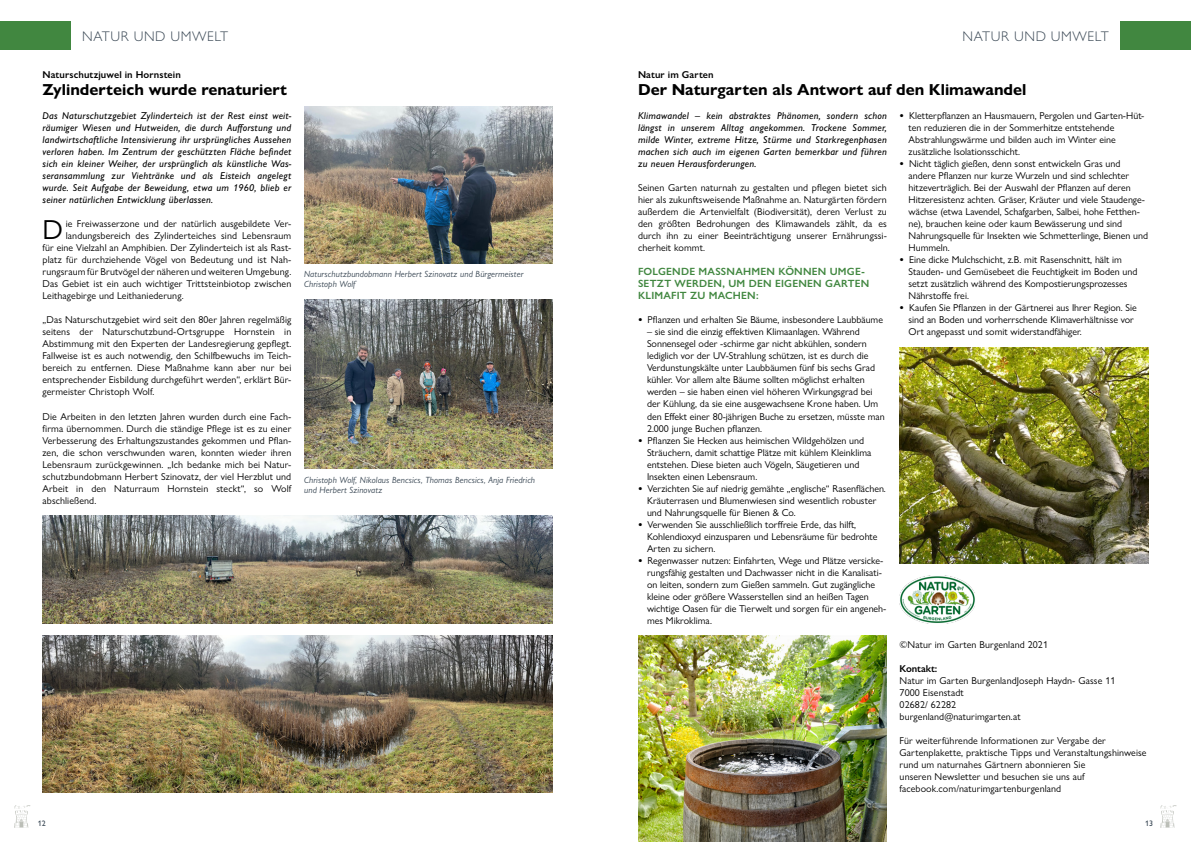
<style>
.page{position:relative;width:1191px;height:842px;background:#fff}
.page>*{position:absolute;margin:0;border:0;box-sizing:border-box;transform-origin:0 0}
.Kern_FT_Initiale{font:27.6px "Gill Sans Nova";color:#000}
.Kern_H2{font:700 16px "Gill Sans Nova";color:#000}
.t1{font:300 14px "Gill Sans Nova";letter-spacing:.04em;color:#384653}
.Kern_H3_-_Natur{font:600 10.5px/12px "Gill Sans Nova";letter-spacing:.02em;color:#418740}
.Kern_FT{font:10px/12px "Gill Sans Nova";color:#000}
.Kern_FT_Vorspann{font:italic 500 10px/12px "Gill Sans Nova";letter-spacing:.02em;color:#000;text-align:justify}
.Kern_FT_Initiale-2{font:10px "Gill Sans Nova";letter-spacing:.01em;color:#000}
.Kern_FT_Links{font:10px/12px "Gill Sans Nova";letter-spacing:.01em;color:#000}
.Kern_FT_ohne_Abstand{font:10px "Gill Sans Nova";letter-spacing:.01em;color:#000}
.Kern_H2_Zusatz{font:600 10px "Gill Sans Nova";letter-spacing:.01em;color:#000}
.Kern_FT_ohne_Abstand-2{font:600 10px "Gill Sans Nova";letter-spacing:-.005em;color:#000}
.Kern_Bildbeschreibun{font:italic 9px/10px "Gill Sans Nova";letter-spacing:.01em;color:#384653}
.t2{font:500 8px "Gill Sans Nova";color:#384653}
.s1{font-weight:700}
</style>
<div class="page">
<img style="left:304px;top:107px;width:249px;height:156px">
<img style="left:304px;top:299px;width:249px;height:170px">
<img style="left:43px;top:516px;width:510px;height:108px">
<img style="left:43px;top:636px;width:510px;height:156px">
<img style="left:638px;top:636px;width:249px;height:206px">
<img style="left:899px;top:347px;width:249px;height:217px">
<img style="left:899px;top:576px;width:76px;height:48px">
<svg style="left:1160px;top:805px;width:16px;height:23px"></svg>
<svg style="left:14px;top:805px;width:17px;height:23px"></svg>
<div style="left:1120px;top:21px;width:71px;height:29px;background:#418740"></div>
<div style="left:0;top:21px;width:71px;height:29px;background:#418740"></div>
<h3 class="t1" style="left:82px;top:27px;width:148px">NATUR UND UMWELT</h3>
<h3 class="t1" style="left:962px;top:27px;width:148px">NATUR UND UMWELT</h3>
<p class="Kern_H2_Zusatz" style="left:43px;top:69px;width:140px">Naturschutzjuwel in Hornstein</p>
<p class="Kern_H2" style="left:43px;top:80px;width:246px">Zylinderteich wurde renaturiert</p>
<p class="Kern_FT_Vorspann" style="left:43px;top:109px;width:250px">Das Naturschutzgebiet Zylinderteich ist der Rest einst weit&shy;räumiger Wiesen und Hutweiden, die durch Aufforstung und landwirtschaftliche Intensivierung ihr ursprüngliches Aussehen verloren haben. Im Zentrum der geschützten Fläche befindet sich ein kleiner Weiher, der ursprünglich als künstliche Was&shy;seransammlung zur Viehtränke und als Eisteich angelegt wurde. Seit Aufgabe der Beweidung, etwa um 1960, blieb er seiner natürlichen Entwicklung überlassen.</p>
<p class="Kern_FT_Initiale" style="left:43px;top:213px;width:22px">D</p>
<p class="Kern_FT_Initiale-2" style="left:66px;top:218px;width:227px">ie Freiwasserzone und der natürlich ausgebildete Ver-</p>
<p class="Kern_FT_Initiale-2" style="left:66px;top:230px;width:227px">landungsbereich des Zylinderteiches sind Lebensraum</p>
<p class="Kern_FT_Initiale-2" style="left:43px;top:242px;width:250px">für eine Vielzahl an Amphibien. Der Zylinderteich ist als Rast-</p>
<p class="Kern_FT_Initiale-2" style="left:43px;top:254px;width:250px">platz für durchziehende Vögel von Bedeutung und ist Nah-</p>
<p class="Kern_FT_Initiale-2" style="left:43px;top:266px;width:250px">rungsraum für Brutvögel der näheren und weiteren Umgebung.</p>
<p class="Kern_FT_Initiale-2" style="left:43px;top:278px;width:250px">Das Gebiet ist ein auch wichtiger Trittsteinbiotop zwischen</p>
<p class="Kern_FT_Initiale-2" style="left:43px;top:290px;width:143px">Leithagebirge und Leithaniederung.</p>
<p class="Kern_FT" style="left:43px;top:314px;width:250px;text-align:justify">„Das Naturschutzgebiet wird seit den 80er Jahren regelmäßig seitens der Naturschutzbund-Ortsgruppe Hornstein in Abstimmung mit den Experten der Landesregierung gepflegt.<br>Fallweise ist es auch notwendig, den Schilfbewuchs im Teich&shy;bereich zu entfernen. Diese Maßnahme kann aber nur bei entsprechender Eisbildung durchgeführt werden“, erklärt Bür&shy;germeister Christoph Wolf.</p>
<p class="Kern_FT" style="left:43px;top:410px;width:250px;text-align:justify">Die Arbeiten in den letzten Jahren wurden durch eine Fach&shy;firma übernommen. Durch die ständige Pflege ist es zu einer Verbesserung des Erhaltungszustandes gekommen und Pflan&shy;zen, die schon verschwunden waren, konnten wieder ihren Lebensraum zurückgewinnen. „Ich bedanke mich bei Natur&shy;schutzbundobmann Herbert Szinovatz, der viel Herzblut und Arbeit in den Naturraum Hornstein steckt“, so Wolf abschließend.</p>
<p class="Kern_Bildbeschreibun" style="left:304px;top:269px;width:221px">Naturschutzbundobmann Herbert Szinovatz und Bürgermeister<br>Christoph Wolf</p>
<p class="Kern_Bildbeschreibun" style="left:304px;top:475px;width:232px">Christoph Wolf, Nikolaus Bencsics, Thomas Bencsics, Anja Friedrich und Herbert Szinovatz</p>
<p class="Kern_H2_Zusatz" style="left:638px;top:69px;width:77px">Natur im Garten</p>
<p class="Kern_H2" style="left:638px;top:80px;width:390px">Der Naturgarten als Antwort auf den Klimawandel</p>
<p class="Kern_FT_Vorspann" style="left:638px;top:109px;width:250px">Klimawandel – kein abstraktes Phänomen, sondern schon längst in unserem Alltag angekommen. Trockene Sommer, milde Winter, extreme Hitze, Stürme und Starkregenphasen machen sich auch im eigenen Garten bemerkbar und führen zu neuen Herausforderungen.</p>
<p class="Kern_FT" style="left:638px;top:182px;width:250px;text-align:justify">Seinen Garten naturnah zu gestalten und pflegen bietet sich hier als zukunftsweisende Maßnahme an. Naturgärten fördern außerdem die Artenvielfalt (Biodiversität), deren Verlust zu den größten Bedrohungen des Klimawandels zählt, da es durch ihn zu einer Beeinträchtigung unserer Ernährungssi&shy;cherheit kommt.</p>
<p class="Kern_H3_-_Natur" style="left:638px;top:266px;width:233px">FOLGENDE MASSNAHMEN KÖNNEN UMGE-<br>SETZT WERDEN, UM DEN EIGENEN GARTEN<br>KLIMAFIT ZU MACHEN:</p>
<p class="Kern_FT" style="left:638px;top:314px;width:246px"><span class="s1">•</span> Pflanzen und erhalten Sie Bäume, insbesondere Laubbäume</p>
<p class="Kern_FT" style="left:647px;top:326px;width:239px">– sie sind die einzig effektiven Klimaanlagen. Während Sonnensegel oder -schirme gar nicht abkühlen, sondern lediglich vor der UV-Strahlung schützen, ist es durch die Verdunstungskälte unter Laubbäumen fünf bis sechs Grad kühler. Vor allem alte Bäume sollten möglichst erhalten werden – sie haben einen viel höheren Wirkungsgrad bei der Kühlung, da sie eine ausgewachsene Krone haben. Um den Effekt einer 80-jährigen Buche zu ersetzen, müsste man 2.000 junge Buchen pflanzen.</p>
<p class="Kern_FT" style="left:647px;top:434px;width:226px;text-indent:-9px"><span class="s1">•</span> Pflanzen Sie Hecken aus heimischen Wildgehölzen und Sträuchern, damit schattige Plätze mit kühlem Kleinklima entstehen. Diese bieten auch Vögeln, Säugetieren und Insekten einen Lebensraum.</p>
<p class="Kern_FT" style="left:647px;top:482px;width:240px;text-indent:-9px"><span class="s1">•</span> Verzichten Sie auf niedrig gemähte „englische“ Rasenflächen.<br>Kräuterrasen und Blumenwiesen sind wesentlich robuster und Nahrungsquelle für Bienen &amp; Co.</p>
<p class="Kern_FT" style="left:647px;top:518px;width:232px;text-indent:-9px"><span class="s1">•</span> Verwenden Sie ausschließlich torffreie Erde, das hilft,<br>Kohlendioxyd einzusparen und Lebensräume für bedrohte<br>Arten zu sichern.</p>
<p class="Kern_FT" style="left:647px;top:554px;width:241px;text-indent:-9px"><span class="s1">•</span> Regenwasser nutzen: Einfahrten, Wege und Plätze versicke&shy;rungsfähig gestalten und Dachwasser nicht in die Kanalisati&shy;on leiten, sondern zum Gießen sammeln. Gut zugängliche kleine oder größere Wasserstellen sind an heißen Tagen wichtige Oasen für die Tierwelt und sorgen für ein angeneh&shy;mes Mikroklima.</p>
<p class="Kern_FT" style="left:908px;top:109px;width:237px;text-indent:-9px"><span class="s1">•</span> Kletterpflanzen an Hausmauern, Pergolen und Garten-Hüt&shy;ten reduzieren die in der Sommerhitze entstehende Abstrahlungswärme und bilden auch im Winter eine zusätzliche Isolationsschicht.</p>
<p class="Kern_FT" style="left:908px;top:158px;width:241px;text-indent:-9px"><span class="s1">•</span> Nicht täglich gießen, denn sonst entwickeln Gras und andere Pflanzen nur kurze Wurzeln und sind schlechter hitzeverträglich. Bei der Auswahl der Pflanzen auf deren Hitzeresistenz achten. Gräser, Kräuter und viele Staudenge&shy;wächse (etwa Lavendel, Schafgarben, Salbei, hohe Fetthen&shy;ne), brauchen keine oder kaum Bewässerung und sind Nahrungsquelle für Insekten wie Schmetterlinge, Bienen und Hummeln.</p>
<p class="Kern_FT" style="left:908px;top:254px;width:230px;text-indent:-9px"><span class="s1">•</span> Eine dicke Mulchschicht, z.B. mit Rasenschnitt, hält im Stauden- und Gemüsebeet die Feuchtigkeit im Boden und setzt zusätzlich während des Kompostierungsprozesses Nährstoffe frei.</p>
<p class="Kern_FT" style="left:908px;top:302px;width:230px;text-indent:-9px"><span class="s1">•</span> Kaufen Sie Pflanzen in der Gärtnerei aus Ihrer Region. Sie sind an Boden und vorherrschende Klimaverhältnisse vor<br>Ort angepasst und somit widerstandfähiger.</p>
<p class="Kern_FT" style="left:899px;top:638px;width:150px">©Natur im Garten Burgenland 2021</p>
<p class="Kern_FT_ohne_Abstand-2" style="left:899px;top:662px;width:39px">Kontakt:</p>
<p class="Kern_FT_ohne_Abstand" style="left:899px;top:674px;width:217px">Natur im Garten BurgenlandJoseph Haydn- Gasse 11</p>
<p class="Kern_FT_ohne_Abstand" style="left:899px;top:686px;width:66px">7000 Eisenstadt</p>
<p class="Kern_FT_ohne_Abstand" style="left:899px;top:698px;width:58px">02682/ 62282</p>
<p class="Kern_FT" style="left:899px;top:710px;width:123px">burgenland@naturimgarten.at</p>
<p class="Kern_FT_Links" style="left:899px;top:734px;width:248px">Für weiterführende Informationen zur Vergabe der Gartenplakette, praktische Tipps und Veranstaltungshinweise rund um naturnahes Gärtnern abonnieren Sie<br>unseren Newsletter und besuchen sie uns auf facebook.com/naturimgartenburgenland</p>
<p class="t2" style="left:38px;top:818px;width:9px">12</p>
<p class="t2" style="left:1145px;top:818px;width:9px">13</p>
</div>
